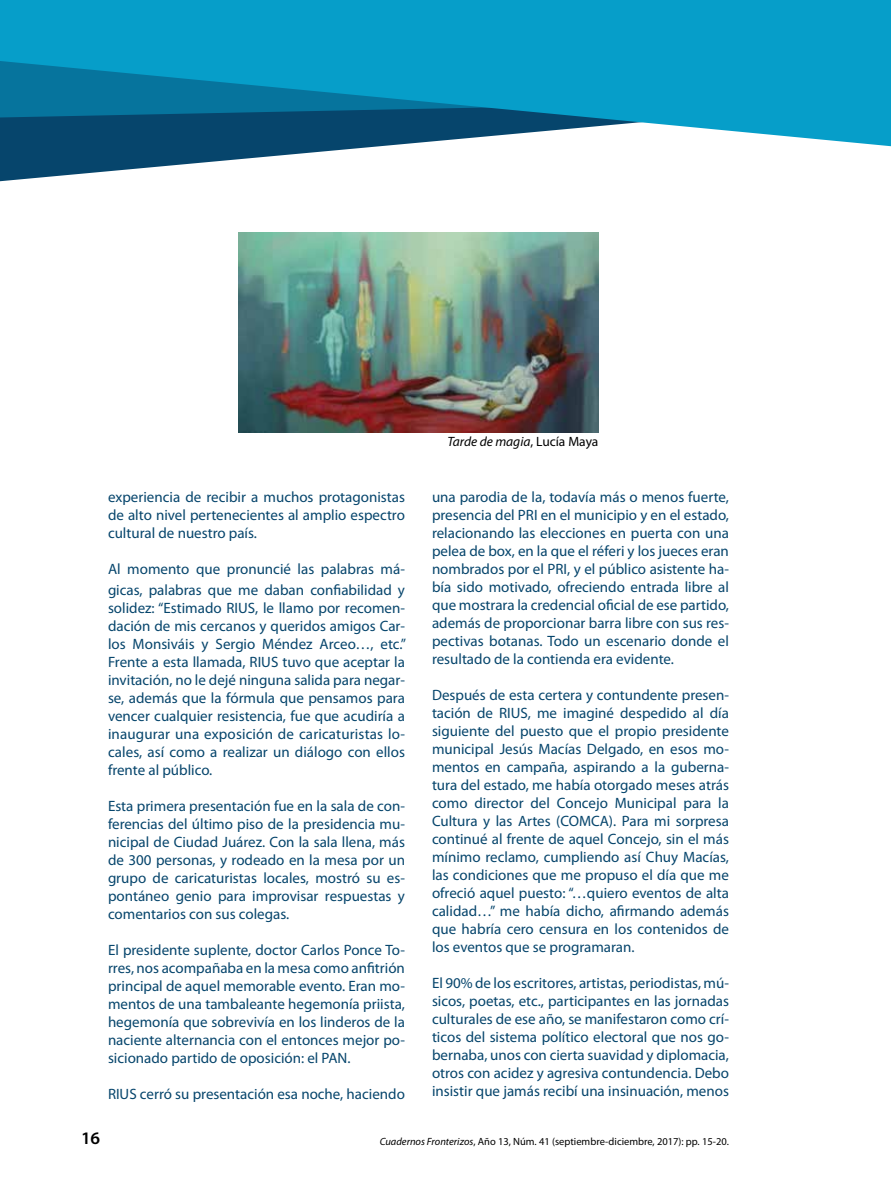
<style>
.page{position:relative;width:891px;height:1188px;background:#fff}
.page>*{position:absolute;margin:0;border:0;box-sizing:border-box;transform-origin:0 0}
.t1{font:600 17.7px "Myriad Pro";color:#000}
.t2{font:15px/18px "Myriad Pro";color:#06456c;text-align:justify}
.t3{font:italic 13.5px "Myriad Pro";color:#000}
.t4{font:10.5px "Myriad Pro";color:#000}
.s1{font-style:normal}
.s2{font-style:italic}
</style>
<div class="page">
<img style="left:238px;top:232px;width:360px;height:201px">
<svg style="left:0;top:146px;width:891px;height:35px"></svg>
<svg style="left:0;top:0;width:891px;height:146px;background:#1191ba"></svg>
<p class="t3" style="left:447px;top:433px;width:153px">Tarde de magia<span class="s1">, Lucía Maya</span></p>
<p class="t1" style="left:81px;top:1127px;width:21px">16</p>
<p class="t2" style="left:432px;top:487px;width:299px">una parodia de la, todavía más o menos fuerte, presencia del PRI en el municipio y en el estado, relacionando las elecciones en puerta con una pelea de box, en la que el réferi y los jueces eran nombrados por el PRI, y el público asistente ha&shy;bía sido motivado, ofreciendo entrada libre al que mostrara la credencial oficial de ese partido, además de proporcionar barra libre con sus res&shy;pectivas botanas. Todo un escenario donde el resultado de la contienda era evidente.</p>
<p class="t2" style="left:432px;top:685px;width:299px">Después de esta certera y contundente presen&shy;tación de RIUS, me imaginé despedido al día siguiente del puesto que el propio presidente municipal Jesús Macías Delgado, en esos mo&shy;mentos en campaña, aspirando a la guberna&shy;tura del estado, me había otorgado meses atrás como director del Concejo Municipal para la Cultura y las Artes (COMCA). Para mi sorpresa continué al frente de aquel Concejo, sin el más mínimo reclamo, cumpliendo así Chuy Macías, las condiciones que me propuso el día que me ofreció aquel puesto: “…quiero eventos de alta calidad…” me había dicho, afirmando además que habría cero censura en los contenidos de los eventos que se programaran.</p>
<p class="t2" style="left:432px;top:973px;width:299px">El 90% de los escritores, artistas, periodistas, mú&shy;sicos, poetas, etc., participantes en las jornadas culturales de ese año, se manifestaron como crí&shy;ticos del sistema político electoral que nos go&shy;bernaba, unos con cierta suavidad y diplomacia, otros con acidez y agresiva contundencia. Debo insistir que jamás recibí una insinuación, menos</p>
<p class="t4" style="left:380px;top:1135px;width:351px"><span class="s2">Cuadernos Fronterizos</span>, Año 13, Núm. 41 (septiembre-diciembre, 2017): pp. 15-20.</p>
<p class="t2" style="left:108px;top:487px;width:299px">experiencia de recibir a muchos protagonistas de alto nivel pertenecientes al amplio espectro cultural de nuestro país.</p>
<p class="t2" style="left:108px;top:558px;width:299px;line-height:21px">Al momento que pronuncié las palabras má&shy;gicas, palabras que me daban confiabilidad y</p>
<p class="t2" style="left:108px;top:598px;width:300px">solidez: “Estimado RIUS, le llamo por recomen&shy;dación de mis cercanos y queridos amigos Car&shy;los Monsiváis y Sergio Méndez Arceo…, etc.” Frente a esta llamada, RIUS tuvo que aceptar la invitación, no le dejé ninguna salida para negar&shy;se, además que la fórmula que pensamos para vencer cualquier resistencia, fue que acudiría a inaugurar una exposición de caricaturistas lo&shy;cales, así como a realizar un diálogo con ellos frente al público.</p>
<p class="t2" style="left:108px;top:796px;width:299px">Esta primera presentación fue en la sala de con&shy;ferencias del último piso de la presidencia mu&shy;nicipal de Ciudad Juárez. Con la sala llena, más de 300 personas, y rodeado en la mesa por un grupo de caricaturistas locales, mostró su es&shy;pontáneo genio para improvisar respuestas y comentarios con sus colegas.</p>
<p class="t2" style="left:108px;top:940px;width:299px">El presidente suplente, doctor Carlos Ponce To&shy;rres, nos acompañaba en la mesa como anfitrión principal de aquel memorable evento. Eran mo&shy;mentos de una tambaleante hegemonía priista, hegemonía que sobrevivía en los linderos de la naciente alternancia con el entonces mejor po&shy;sicionado partido de oposición: el PAN.</p>
<p class="t2" style="left:108px;top:1084px;width:298px">RIUS cerró su presentación esa noche, haciendo</p>
</div>
